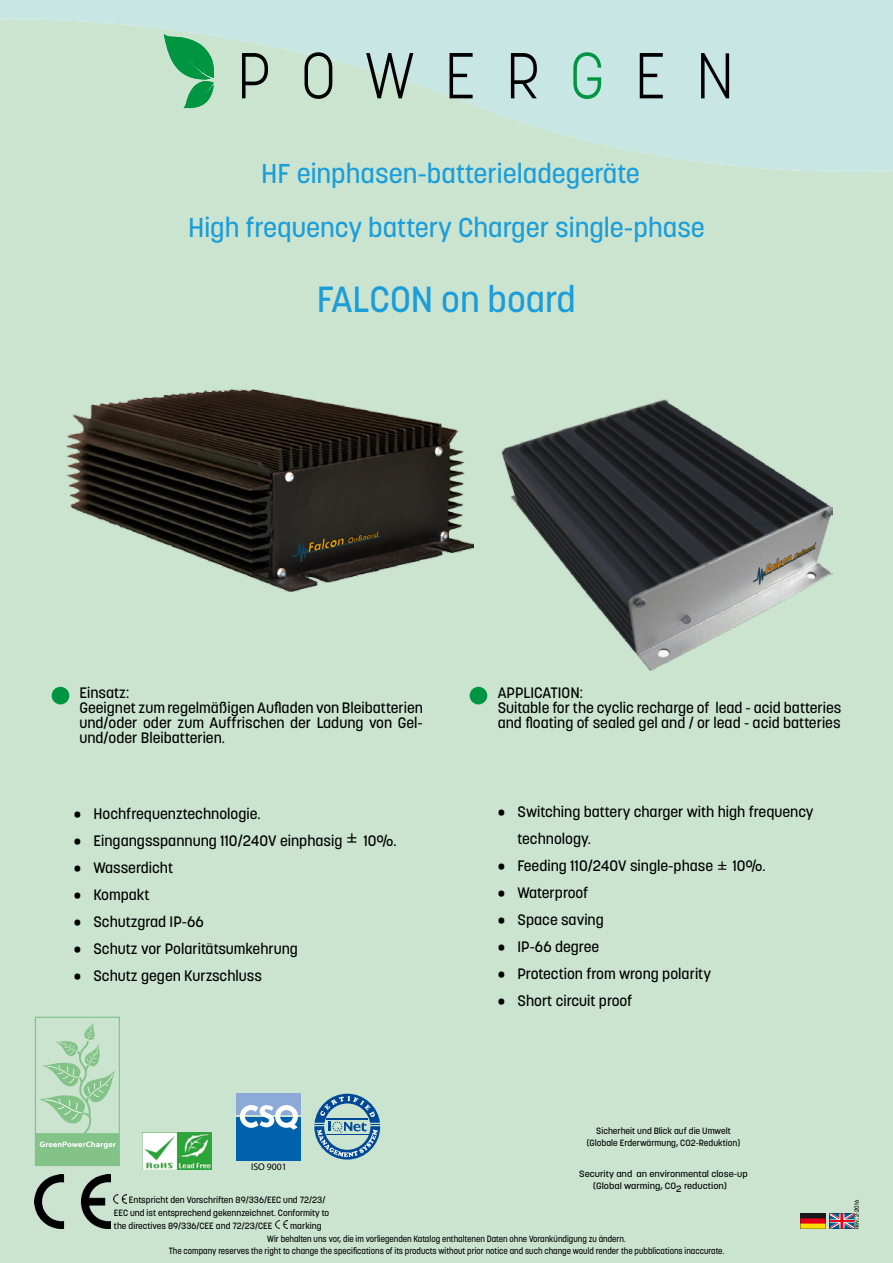
<style>
.page{position:relative;width:893px;height:1263px;background:#fff}
.page>*{position:absolute;margin:0;border:0;box-sizing:border-box;transform-origin:0 0}
.t1{font:500 36px "Korolev";color:#1b9dd9}
.t2{font:500 27px/54px "Korolev";color:#1b9dd9;text-align:center}
.t3{font:500 15px/15px "Korolev";color:#000}
.t4{font:9.75px "Myriad Pro";color:#000}
.t5{font:500 9px/12px "Korolev";color:#000;text-align:center;scale:.93 1}
.t6{font:500 9px/13px "Korolev";color:#000;text-align:center}
.t7{font:500 9px "Korolev";color:#000;scale:1.09 1}
.t8{font:500 6px "Korolev";color:#000}
.s1{font-family:"Verdana";font-weight:400;font-style:italic;font-size:13.5px}
</style>
<div class="page">
<div style="left:0;top:177px;width:893px;height:1086px;background:#cae4d0"></div>
<svg style="left:0;top:0;width:893px;height:177px;background:#c8e5da"></svg>
<img style="left:801px;top:1213px;width:25px;height:16px">
<svg style="left:829px;top:1213px;width:25px;height:16px"></svg>
<img style="left:502px;top:400px;width:330px;height:271px">
<img style="left:66px;top:389px;width:407px;height:203px">
<div style="left:52px;top:687px;width:17px;height:17px;background:#009641;border-radius:50%"></div>
<div style="left:470px;top:687px;width:17px;height:17px;background:#009641;border-radius:50%"></div>
<svg style="left:242px;top:53px;width:26px;height:45px"></svg>
<svg style="left:304px;top:52px;width:28px;height:47px"></svg>
<svg style="left:366px;top:53px;width:47px;height:45px;background:#91a59d"></svg>
<svg style="left:450px;top:53px;width:23px;height:45px"></svg>
<svg style="left:511px;top:53px;width:26px;height:45px"></svg>
<svg style="left:573px;top:52px;width:28px;height:47px"></svg>
<svg style="left:640px;top:53px;width:23px;height:45px"></svg>
<svg style="left:701px;top:53px;width:28px;height:45px"></svg>
<svg style="left:164px;top:34px;width:51px;height:74px;background:#5fba84"></svg>
<img style="left:142px;top:1132px;width:69px;height:37px">
<svg style="left:35px;top:1017px;width:85px;height:149px;background:#aed7b3"></svg>
<svg style="left:314px;top:1094px;width:66px;height:65px;background:#81abbd"></svg>
<div style="left:236px;top:1094px;width:65px;height:21px;background:#8ca9d8"></div>
<div style="left:236px;top:1117px;width:65px;height:43px;background:#0061ad"></div>
<svg style="left:240px;top:1105px;width:58px;height:25px"></svg>
<img style="left:34px;top:1174px;width:77px;height:55px">
<svg style="left:114px;top:1194px;width:13px;height:9px"></svg>
<svg style="left:275px;top:1220px;width:13px;height:9px"></svg>
<h2 class="t2" style="left:188px;top:146px;width:518px">HF einphasen-batterieladegeräte<br>High frequency battery Charger single-phase</h2>
<h1 class="t1" style="left:317px;top:276px;width:260px">FALCON on board</h1>
<p class="t3" style="left:79px;top:685px;width:345px">Einsatz:<br>Geeignet zum regelmäßigen Aufladen von Bleibatterien und/oder oder zum Auffrischen der Ladung von Gel&shy;und/oder Bleibatterien.</p>
<p class="t3" style="left:498px;top:685px;width:345px">APPLICATION:<br>Suitable for the cyclic recharge of lead - acid batteries and floating of sealed gel and / or lead - acid batteries</p>
<p class="t3" style="left:74px;top:806px;width:188px">• Hochfrequenztechnologie.</p>
<p class="t3" style="left:74px;top:833px;width:324px">• Eingangsspannung 110/240V einphasig <sup>±</sup> 10%.</p>
<p class="t3" style="left:74px;top:860px;width:101px">• Wasserdicht</p>
<p class="t3" style="left:74px;top:887px;width:77px">• Kompakt</p>
<p class="t3" style="left:74px;top:914px;width:132px">• Schutzgrad IP-66</p>
<p class="t3" style="left:74px;top:941px;width:226px">• Schutz vor Polaritätsumkehrung</p>
<p class="t3" style="left:74px;top:968px;width:190px">• Schutz gegen Kurzschluss</p>
<p class="t3" style="left:517px;top:798px;width:298px;line-height:27px;text-indent:-20px">• Switching battery charger with high frequency technology.</p>
<p class="t3" style="left:498px;top:858px;width:269px">• Feeding 110/240V single-phase <span class="s1">±</span> 10%.</p>
<p class="t3" style="left:498px;top:885px;width:92px">• Waterproof</p>
<p class="t3" style="left:498px;top:912px;width:108px">• Space saving</p>
<p class="t3" style="left:498px;top:939px;width:103px">• IP-66 degree</p>
<p class="t3" style="left:498px;top:966px;width:215px">• Protection from wrong polarity</p>
<p class="t3" style="left:498px;top:993px;width:136px">• Short circuit proof</p>
<p class="t4" style="left:251px;top:1160px;width:37px">ISO 9001</p>
<p class="t6" style="left:114px;top:1193px;width:217px;text-align:left;text-indent:15px">Entspricht den Vorschriften 89/336/EEC und 72/23/<br>EEC und ist entsprechend gekennzeichnet. Conformity to the directives 89/336/CEE and 72/23/CEE</p>
<p class="t6" style="left:290px;top:1219px;width:33px">marking</p>
<p class="t6" style="left:587px;top:1125px;width:155px;line-height:12px">Sicherheit und Blick auf die Umwelt (Globale Erderwärmung, CO2-Reduktion)</p>
<p class="t7" style="left:579px;top:1168px;width:156px">Security and an environmental close-up</p>
<p class="t7" style="left:593px;top:1180px;width:124px">(Global warming, CO2 reduction)</p>
<p class="t5" style="left:169px;top:1233px;width:599px">Wir behalten uns vor, die im vorliegenden Katalog enthaltenen Daten ohne Vorankündigung zu ändern.<br>The company reserves the right to change the specifications of its products without prior notice and such change would render the pubblications inaccurate.</p>
<p class="t8" style="left:853px;top:1229px;width:31px;rotate:-90deg">Rev.:2-2016</p>
</div>
